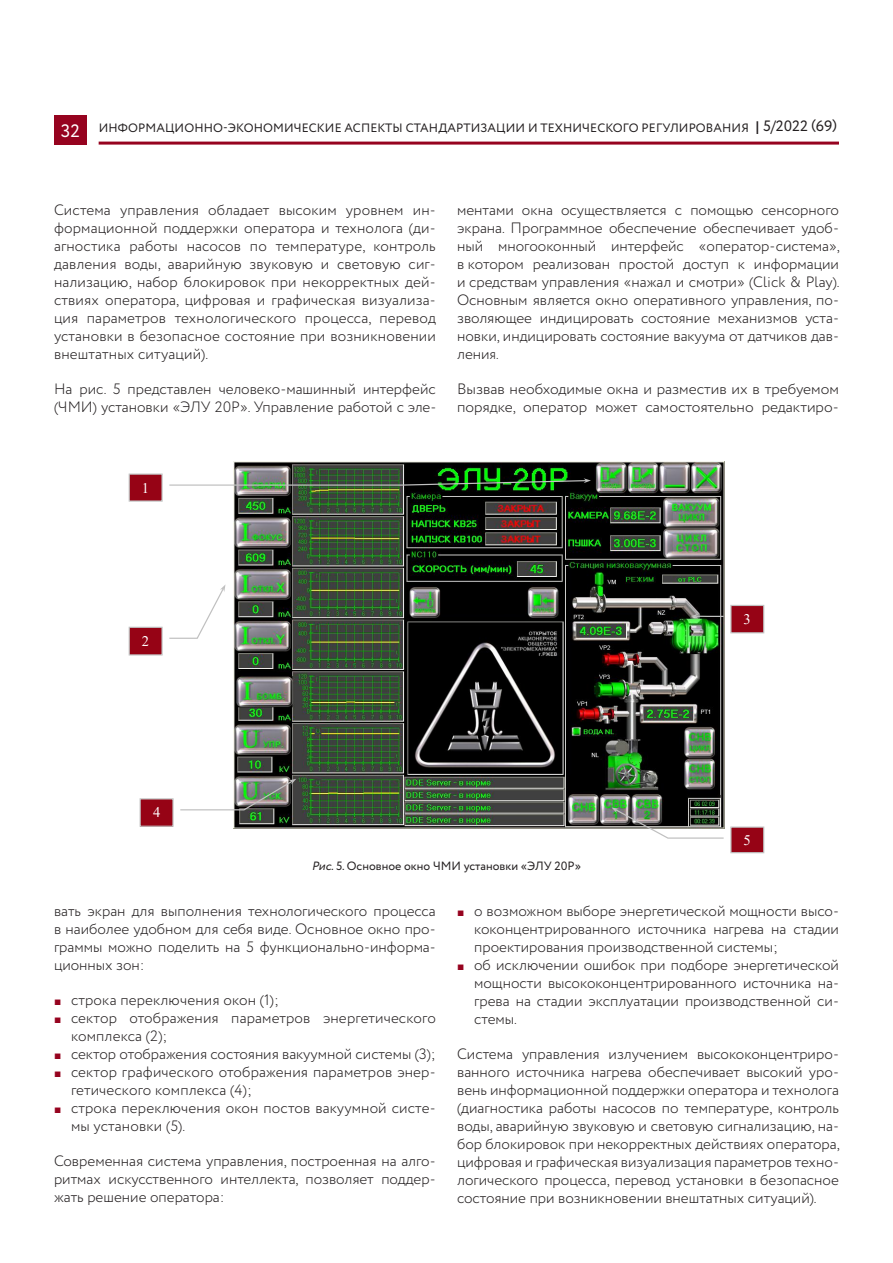
<style>
.page{position:relative;width:893px;height:1263px;background:#fff}
.page>*{position:absolute;margin:0;border:0;box-sizing:border-box;transform-origin:0 0}
.t1{font:300 15px/18px "Circe";color:#231f20;text-align:justify}
.t2{font:14.55px "Times New Roman";color:#fff}
.t3{font:12.15px "Circe";letter-spacing:.01em;color:#231f20}
.Подрисуночные_подпис{font:12px "Circe";color:#231f20}
.s1{font-size:18px;color:#fff}
.s2{font-size:18.15px}
.s3{font-size:15px}
.s4{font-style:italic}
.s5{font-family:"Times New Roman";font-weight:400;font-size:12px;color:#96031f}
</style>
<div class="page">
<hr style="left:99px;top:142px;width:740px;height:3px;background:#96031f">
<div style="left:54px;top:115px;width:33px;height:30px;background:#96031f"></div>
<img style="left:234px;top:461px;width:490px;height:367px">
<div style="left:731px;top:605px;width:33px;height:28px;background:#960315"></div>
<svg style="left:691px;top:614px;width:34px;height:5px"></svg>
<div style="left:730px;top:605px;width:34px;height:28px;border:1px solid #c0c0c0"></div>
<div style="left:129px;top:627px;width:33px;height:28px;background:#960315"></div>
<svg style="left:169px;top:585px;width:56px;height:54px"></svg>
<div style="left:129px;top:627px;width:34px;height:28px;border:1px solid #c0c0c0"></div>
<div style="left:140px;top:799px;width:33px;height:27px;background:#960315"></div>
<img style="left:180px;top:779px;width:116px;height:32px">
<div style="left:140px;top:798px;width:34px;height:29px;border:1px solid #c0c0c0"></div>
<div style="left:731px;top:827px;width:33px;height:26px;background:#960315"></div>
<svg style="left:611px;top:807px;width:114px;height:32px"></svg>
<div style="left:730px;top:826px;width:34px;height:27px;border:1px solid #c0c0c0"></div>
<div style="left:129px;top:474px;width:33px;height:27px;background:#960315"></div>
<img style="left:169px;top:478px;width:422px;height:8px">
<div style="left:129px;top:473px;width:34px;height:29px;border:1px solid #c0c0c0"></div>
<p class="t3" style="left:61px;top:120px;width:777px"><span class="s1">32</span> ИНФОРМАЦИОННО-ЭКОНОМИЧЕСКИЕ АСПЕКТЫ СТАНДАРТИЗАЦИИ И ТЕХНИЧЕСКОГО РЕГУЛИРОВАНИЯ <span class="s2">|</span> <span class="s3">5/2022 </span><sup>(</sup><span class="s3">69</span><sup>)</sup></p>
<p class="t1" style="left:54px;top:201px;width:383px">Система управления обладает высоким уровнем ин&shy;формационной поддержки оператора и технолога (ди&shy;агностика работы насосов по температуре, контроль давления воды, аварийную звуковую и световую сиг&shy;нализацию, набор блокировок при некорректных дей&shy;ствиях оператора, цифровая и графическая визуализа&shy;ция параметров технологического процесса, перевод установки в безопасное состояние при возникновении внештатных ситуаций).</p>
<p class="t1" style="left:54px;top:380px;width:384px">На рис. 5 представлен человеко-машинный интерфейс (ЧМИ) установки «ЭЛУ 20Р». Управление работой с эле-</p>
<p class="t1" style="left:457px;top:201px;width:384px">ментами окна осуществляется с помощью сенсорного экрана. Программное обеспечение обеспечивает удоб&shy;ный многооконный интерфейс «оператор-система», в котором реализован простой доступ к информации и средствам управления «нажал и смотри» (Click &amp; Play).<br>Основным является окно оперативного управления, по&shy;зволяющее индицировать состояние механизмов уста&shy;новки, индицировать состояние вакуума от датчиков дав&shy;ления.</p>
<p class="t1" style="left:457px;top:380px;width:383px">Вызвав необходимые окна и разместив их в требуемом порядке, оператор может самостоятельно редактиро-</p>
<p class="t2" style="left:142px;top:477px;width:9px">1</p>
<p class="t2" style="left:142px;top:631px;width:9px">2</p>
<p class="t2" style="left:744px;top:609px;width:9px">3</p>
<p class="t2" style="left:153px;top:802px;width:9px">4</p>
<p class="t2" style="left:744px;top:830px;width:9px">5</p>
<p class="Подрисуночные_подпис" style="left:312px;top:858px;width:271px"><span class="s4">Рис.</span>5. Основное окно ЧМИ установки «ЭЛУ 20Р»</p>
<p class="t1" style="left:54px;top:902px;width:383px">вать экран для выполнения технологического процесса в наиболее удобном для себя виде. Основное окно про&shy;граммы можно поделить на 5 функционально-информа&shy;ционных зон:</p>
<p class="t1" style="left:54px;top:991px;width:227px"><span class="s5">■</span> строка переключения окон (1);</p>
<p class="t1" style="left:71px;top:1009px;width:366px;text-indent:-17px"><span class="s5">■</span> сектор отображения параметров энергетического комплекса (2);</p>
<p class="t1" style="left:54px;top:1045px;width:383px"><span class="s5">■</span> сектор отображения состояния вакуумной системы (3);</p>
<p class="t1" style="left:71px;top:1063px;width:366px;text-indent:-17px"><span class="s5">■</span> сектор графического отображения параметров энер&shy;гетического комплекса (4);</p>
<p class="t1" style="left:71px;top:1099px;width:366px;text-indent:-17px"><span class="s5">■</span> строка переключения окон постов вакуумной систе&shy;мы установки (5).</p>
<p class="t1" style="left:54px;top:1152px;width:383px">Современная система управления, построенная на алго&shy;ритмах искусственного интеллекта, позволяет поддер&shy;жать решение оператора:</p>
<p class="t1" style="left:474px;top:902px;width:366px;text-indent:-17px"><span class="s5">■</span> о возможном выборе энергетической мощности высо&shy;коконцентрированного источника нагрева на стадии проектирования производственной системы;</p>
<p class="t1" style="left:474px;top:956px;width:366px;text-indent:-17px"><span class="s5">■</span> об исключении ошибок при подборе энергетической мощности высококонцентрированного источника на&shy;грева на стадии эксплуатации производственной си&shy;стемы.</p>
<p class="t1" style="left:457px;top:1045px;width:384px">Система управления излучением высококонцентриро&shy;ванного источника нагрева обеспечивает высокий уро&shy;вень информационной поддержки оператора и технолога (диагностика работы насосов по температуре, контроль воды, аварийную звуковую и световую сигнализацию, на&shy;бор блокировок при некорректных действиях оператора, цифровая и графическая визуализация параметров техно&shy;логического процесса, перевод установки в безопасное состояние при возникновении внештатных ситуаций).</p>
</div>
